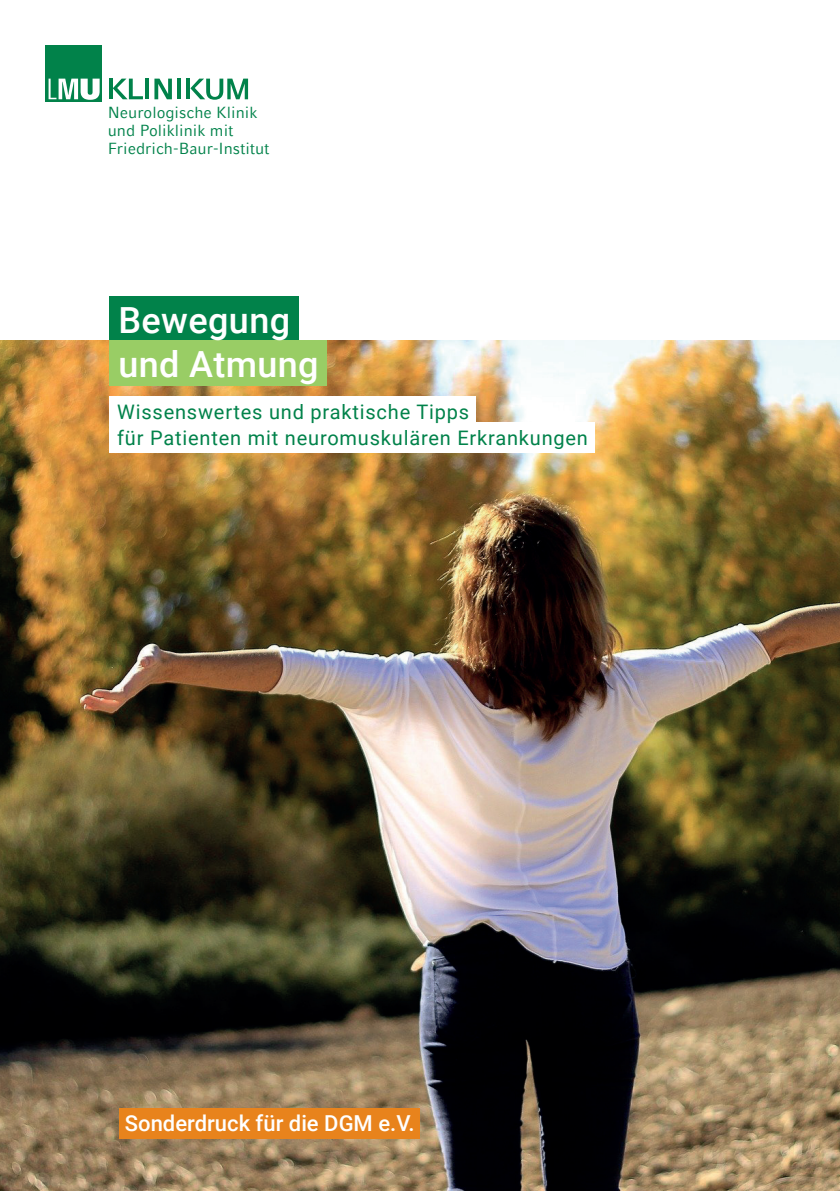
<style>
.page{position:relative;width:840px;height:1191px;background:#fff}
.page>*{position:absolute;margin:0;border:0;box-sizing:border-box;transform-origin:0 0}
.t1{font:500 36px/44px "Roboto";letter-spacing:.01em;color:#fff}
.t2{font:500 22px "Roboto";color:#fff}
.t3{font:20px/26px "Roboto";letter-spacing:.04em;color:#01824a}
.t4{font:16px/18px "LMU Compatil Fact";color:#01824a}
</style>
<div class="page">
<img style="left:0;top:341px;width:839px;height:850px">
<div style="left:119px;top:1108px;width:301px;height:31px;background:#e8831c"></div>
<div style="left:109px;top:297px;width:189px;height:45px;background:#01824a"></div>
<div style="left:109px;top:341px;width:218px;height:45px;background:#99cd65"></div>
<div style="left:109px;top:396px;width:367px;height:30px;background:#fff"></div>
<div style="left:109px;top:422px;width:485px;height:30px;background:#fff"></div>
<hr style="left:186px;top:79px;width:4px;height:20px;background:#01824a">
<svg style="left:190px;top:79px;width:58px;height:21px"></svg>
<hr style="left:177px;top:79px;width:4px;height:20px;background:#01824a">
<svg style="left:154px;top:79px;width:18px;height:20px"></svg>
<hr style="left:145px;top:79px;width:4px;height:20px;background:#01824a">
<hr style="left:109px;top:79px;width:4px;height:20px;background:#01824a">
<svg style="left:113px;top:79px;width:30px;height:20px"></svg>
<div style="left:45px;top:45px;width:57px;height:57px;background:#01824a"></div>
<svg style="left:49px;top:79px;width:51px;height:21px"></svg>
<p class="t4" style="left:108px;top:103px;width:163px">Neurologische Klinik und Poliklinik mit<br>Friedrich-Baur-Institut</p>
<h1 class="t1" style="left:118px;top:297px;width:201px">Bewegung und Atmung</h1>
<p class="t3" style="left:117px;top:398px;width:472px">Wissenswertes und praktische Tipps<br>für Patienten mit neuromuskulären Erkrankungen</p>
<p class="t2" style="left:125px;top:1107px;width:291px">Sonderdruck für die DGM e.V.</p>
</div>
